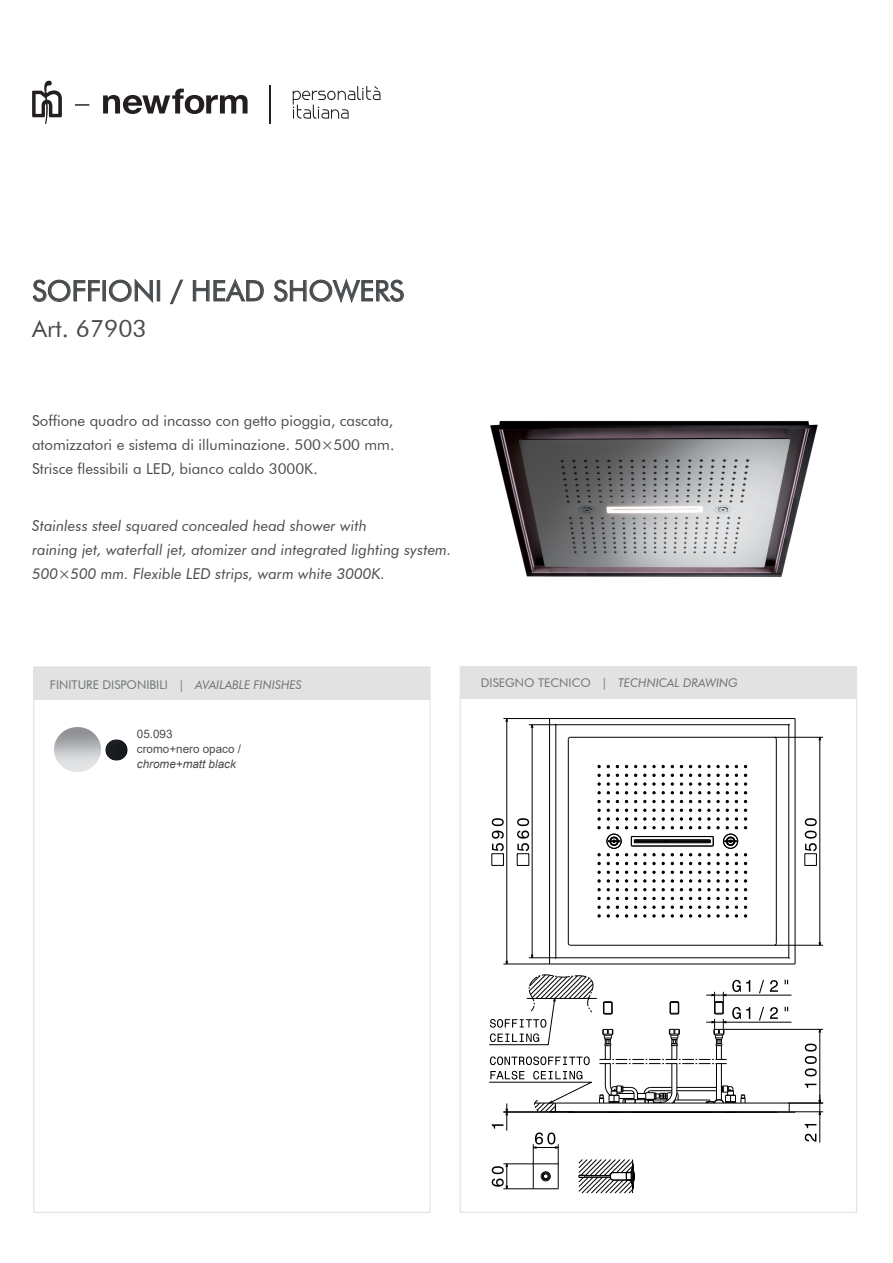
<style>
.page{position:relative;width:893px;height:1263px;background:#fff}
.page>*{position:absolute;margin:0;border:0;box-sizing:border-box;transform-origin:0 0}
.t1{font:28.5px "Futura BT";color:#484b4d}
.t2{font:24px "Futura BT";color:#484b4d}
.t3{font:italic 15px/24px "Futura BT";color:#484b4d}
.t4{font:15px/24px "Futura BT";color:#484b4d;text-align:justify}
.t5{font:12px "Futura BT";color:#717577}
.t6{font:italic 12px "Futura BT";color:#717577}
.t7{font:11.7px/15.5px "Arial";color:#484b4d}
.s1{font-style:italic}
.s2{font-style:normal}
.s3{font-style:inherit}
</style>
<div class="page">
<img style="left:490px;top:420px;width:328px;height:157px">
<div style="left:460px;top:667px;width:396px;height:32px;background:#e1e2e1"></div>
<div style="left:34px;top:667px;width:396px;height:32px;background:#e1e2e1"></div>
<svg style="left:293px;top:86px;width:87px;height:33px"></svg>
<svg style="left:32px;top:80px;width:215px;height:44px"></svg>
<hr style="left:269px;top:85px;width:2px;height:39px;background:#231f20">
<svg style="left:32px;top:279px;width:68px;height:23px"></svg>
<div style="left:103px;top:280px;width:3px;height:21px;border:1px solid #484b4d"></div>
<svg style="left:109px;top:278px;width:44px;height:25px"></svg>
<div style="left:157px;top:280px;width:3px;height:21px;border:1px solid #484b4d"></div>
<svg style="left:170px;top:279px;width:14px;height:26px"></svg>
<svg style="left:193px;top:278px;width:71px;height:24px"></svg>
<svg style="left:273px;top:278px;width:131px;height:25px"></svg>
<hr style="left:723px;top:1029px;width:100px;height:1px;background:#000">
<hr style="left:503px;top:964px;width:46px;height:1px;background:#000">
<hr style="left:503px;top:718px;width:46px;height:1px;background:#000">
<hr style="left:774px;top:945px;width:49px;height:1px;background:#000">
<hr style="left:774px;top:737px;width:49px;height:1px;background:#000">
<hr style="left:549px;top:1112px;width:246px;height:1px;background:#000">
<hr style="left:556px;top:1103px;width:232px;height:1px;background:#000">
<hr style="left:634px;top:840px;width:75px;height:1px;background:#000">
<hr style="left:634px;top:842px;width:75px;height:1px;background:#000">
<hr style="left:635px;top:841px;width:74px;height:1px;background:#000">
<hr style="left:635px;top:843px;width:74px;height:1px;background:#000">
<hr style="left:635px;top:839px;width:74px;height:1px;background:#000">
<hr style="left:549px;top:964px;width:246px;height:1px;background:#000">
<hr style="left:794px;top:719px;width:1px;height:245px;background:#000">
<hr style="left:549px;top:718px;width:246px;height:1px;background:#000">
<hr style="left:549px;top:719px;width:1px;height:245px;background:#000">
<hr style="left:788px;top:725px;width:1px;height:233px;background:#000">
<hr style="left:556px;top:724px;width:232px;height:1px;background:#000">
<hr style="left:555px;top:725px;width:1px;height:233px;background:#000">
<hr style="left:556px;top:957px;width:232px;height:1px;background:#000">
<hr style="left:776px;top:739px;width:1px;height:204px;background:#000">
<hr style="left:570px;top:737px;width:204px;height:1px;background:#000">
<hr style="left:568px;top:739px;width:1px;height:204px;background:#000">
<hr style="left:570px;top:945px;width:204px;height:1px;background:#000">
<hr style="left:632px;top:836px;width:80px;height:1px;background:#000">
<hr style="left:632px;top:846px;width:80px;height:1px;background:#000">
<svg style="left:707px;top:826px;width:31px;height:30px"></svg>
<svg style="left:606px;top:826px;width:31px;height:30px"></svg>
<svg style="left:706px;top:1085px;width:39px;height:19px"></svg>
<hr style="left:721px;top:1064px;width:1px;height:36px;background:#000">
<hr style="left:716px;top:1064px;width:1px;height:36px;background:#000">
<svg style="left:669px;top:1001px;width:10px;height:14px"></svg>
<hr style="left:676px;top:1087px;width:40px;height:1px;background:#000">
<hr style="left:676px;top:1090px;width:40px;height:1px;background:#000">
<svg style="left:644px;top:1029px;width:53px;height:75px"></svg>
<hr style="left:674px;top:1100px;width:35px;height:1px;background:#000">
<svg style="left:732px;top:1007px;width:56px;height:13px"></svg>
<hr style="left:706px;top:1022px;width:85px;height:1px;background:#000">
<svg style="left:698px;top:992px;width:28px;height:72px"></svg>
<svg style="left:732px;top:980px;width:56px;height:13px"></svg>
<hr style="left:706px;top:995px;width:85px;height:1px;background:#000">
<svg style="left:804px;top:1044px;width:12px;height:44px"></svg>
<hr style="left:819px;top:1029px;width:1px;height:74px;background:#000">
<svg style="left:787px;top:1100px;width:36px;height:15px"></svg>
<svg style="left:804px;top:1124px;width:12px;height:18px"></svg>
<hr style="left:819px;top:1095px;width:1px;height:48px;background:#000">
<svg style="left:529px;top:723px;width:28px;height:5px"></svg>
<svg style="left:529px;top:954px;width:28px;height:5px"></svg>
<svg style="left:517px;top:818px;width:12px;height:48px"></svg>
<hr style="left:532px;top:725px;width:1px;height:233px;background:#000">
<svg style="left:491px;top:818px;width:13px;height:48px"></svg>
<hr style="left:506px;top:719px;width:1px;height:245px;background:#000">
<svg style="left:804px;top:818px;width:13px;height:48px"></svg>
<hr style="left:819px;top:737px;width:1px;height:208px;background:#000">
<svg style="left:489px;top:975px;width:155px;height:218px"></svg>
<img style="left:55px;top:727px;width:45px;height:44px">
<img style="left:106px;top:739px;width:21px;height:22px">
<h1 class="t1" style="left:32px;top:274px;width:373px">SOFFIONI / HEAD SHOWERS</h1>
<h2 class="t2" style="left:32px;top:314px;width:116px">Art. 67903</h2>
<p class="t4" style="left:32px;top:409px;width:364px">Soffione quadro ad incasso con getto pioggia, cascata, atomizzatori e sistema di illuminazione. 500×500 mm.<br>Strisce flessibili a LED, bianco caldo 3000K.</p>
<p class="t3" style="left:32px;top:514px;width:421px">Stainless steel squared concealed head shower with<br>raining jet, waterfall jet, atomizer and integrated lighting system.<br>500×500 mm. Flexible LED strips, warm white 3000K.</p>
<p class="t5" style="left:50px;top:677px;width:253px">FINITURE DISPONIBILI | <span class="s1">AVAILABLE FINISHES</span></p>
<p class="t6" style="left:481px;top:676px;width:258px"><span class="s2">DISEGNO TECNICO |</span> TECHNICAL DRAWING</p>
<p class="t7" style="left:137px;top:726px;width:106px">05.09<span class="s3">3<br></span>cromo+<span class="s3">nero opaco</span> / <span class="s1">chrome+</span><span class="s1">matt black</span></p>
</div>
